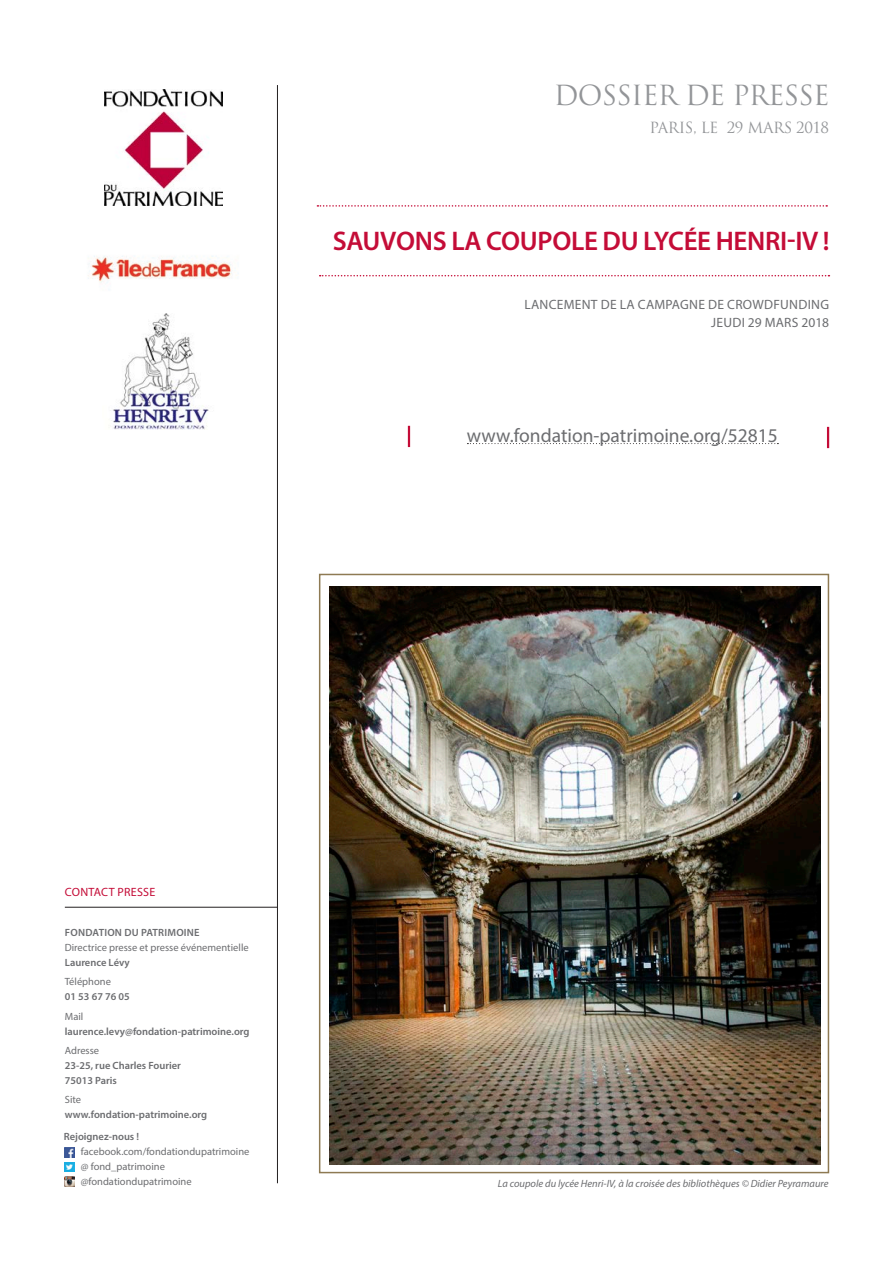
<style>
.page{position:relative;width:893px;height:1263px;background:#fff}
.page>*{position:absolute;margin:0;border:0;box-sizing:border-box;transform-origin:0 0}
.TITRE_GENERAL{font:600 27px "Myriad Pro";letter-spacing:-.01em;color:#c40c37}
.TITRE___Dossier_de_p{font:27px "Trajan Pro";letter-spacing:-.03em;color:#939598}
.SITE_INTERNET{font:19.5px "Myriad Pro";color:#6c6d70}
.DATE_du_dossier_de_p{font:15px "Trajan Pro";letter-spacing:-.03em;color:#939598}
.DATE_ET_LIEU_de_l_év{font:13.5px "Myriad Pro";letter-spacing:.02em;color:#6c6d70}
.CONTACT_TITRE{font:12px "Myriad Pro";letter-spacing:.02em;color:#c40c37}
.CONTACT_TEXTE{font:10.5px "Myriad Pro";color:#6c6d70}
.CONTACT_TEXTE_SEMIBO{font:600 10.5px "Myriad Pro";color:#6c6d70}
.LEGENDE{font:italic 10.5px "Myriad Pro";color:#6c6d70}
.CONTACT_TEXTE_SEMIBO-2{font:600 10.5px "Myriad Pro";letter-spacing:.02em;color:#6c6d70}
.CONTACT_TEXTE-2{font:600 10.5px "Myriad Pro";color:#6c6d70}
</style>
<div class="page">
<svg style="left:320px;top:275px;width:509px;height:1px"></svg>
<hr style="left:408px;top:426px;width:2px;height:21px;background:#c40c37">
<hr style="left:827px;top:427px;width:2px;height:21px;background:#c40c37">
<hr style="left:277px;top:85px;width:1px;height:1098px;background:#231f20">
<svg style="left:467px;top:443px;width:311px;height:1px"></svg>
<hr style="left:65px;top:907px;width:212px;height:1px;background:#231f20">
<svg style="left:65px;top:1148px;width:10px;height:38px"></svg>
<img style="left:105px;top:89px;width:117px;height:117px">
<div style="left:319px;top:574px;width:510px;height:599px;border:2px solid #8e7a53"></div>
<svg style="left:317px;top:205px;width:510px;height:2px"></svg>
<img style="left:329px;top:587px;width:492px;height:577px">
<img style="left:111px;top:313px;width:98px;height:116px">
<img style="left:88px;top:256px;width:144px;height:27px">
<p class="TITRE___Dossier_de_p" style="left:554px;top:78px;width:277px">DOSSIER DE PRESSE</p>
<p class="DATE_du_dossier_de_p" style="left:649px;top:118px;width:181px">PARIS, LE 29 MARS 2018</p>
<p class="TITRE_GENERAL" style="left:333px;top:223px;width:498px">SAUVONS LA COUPOLE DU LYCÉE HENRI-IV !</p>
<p class="DATE_ET_LIEU_de_l_év" style="left:524px;top:296px;width:306px">LANCEMENT DE LA CAMPAGNE DE CROWDFUNDING</p>
<p class="DATE_ET_LIEU_de_l_év" style="left:711px;top:314px;width:119px">JEUDI 29 MARS 2018</p>
<p class="CONTACT_TITRE" style="left:65px;top:884px;width:92px">CONTACT PRESSE</p>
<p class="CONTACT_TEXTE_SEMIBO-2" style="left:65px;top:926px;width:136px">FONDATION DU PATRIMOINE</p>
<p class="CONTACT_TEXTE" style="left:65px;top:941px;width:185px">Directrice presse et presse événementielle</p>
<p class="CONTACT_TEXTE_SEMIBO" style="left:65px;top:956px;width:66px">Laurence Lévy</p>
<p class="CONTACT_TEXTE" style="left:65px;top:975px;width:48px">Téléphone</p>
<p class="CONTACT_TEXTE_SEMIBO" style="left:65px;top:990px;width:66px">01 53 67 76 05</p>
<p class="CONTACT_TEXTE" style="left:65px;top:1009px;width:20px">Mail</p>
<p class="CONTACT_TEXTE_SEMIBO" style="left:65px;top:1024px;width:186px">laurence.levy@fondation-patrimoine.org</p>
<p class="CONTACT_TEXTE" style="left:65px;top:1044px;width:36px">Adresse</p>
<p class="CONTACT_TEXTE_SEMIBO" style="left:65px;top:1058px;width:118px">23-25, rue Charles Fourier</p>
<p class="CONTACT_TEXTE_SEMIBO" style="left:65px;top:1073px;width:54px">75013 Paris</p>
<p class="CONTACT_TEXTE" style="left:65px;top:1093px;width:18px">Site</p>
<p class="CONTACT_TEXTE_SEMIBO" style="left:65px;top:1108px;width:144px">www.fondation-patrimoine.org</p>
<p class="SITE_INTERNET" style="left:467px;top:423px;width:312px">www.fondation-patrimoine.org/52815</p>
<p class="CONTACT_TEXTE-2" style="left:64px;top:1130px;width:77px">Rejoignez-nous !</p>
<p class="CONTACT_TEXTE" style="left:81px;top:1145px;width:170px">facebook.com/fondationdupatrimoine</p>
<p class="CONTACT_TEXTE" style="left:81px;top:1160px;width:86px">@ fond_patrimoine</p>
<p class="CONTACT_TEXTE" style="left:81px;top:1175px;width:112px">@fondationdupatrimoine</p>
<p class="LEGENDE" style="left:498px;top:1177px;width:332px">La coupole du lycée Henri-IV, à la croisée des bibliothèques © Didier Peyramaure</p>
</div>
